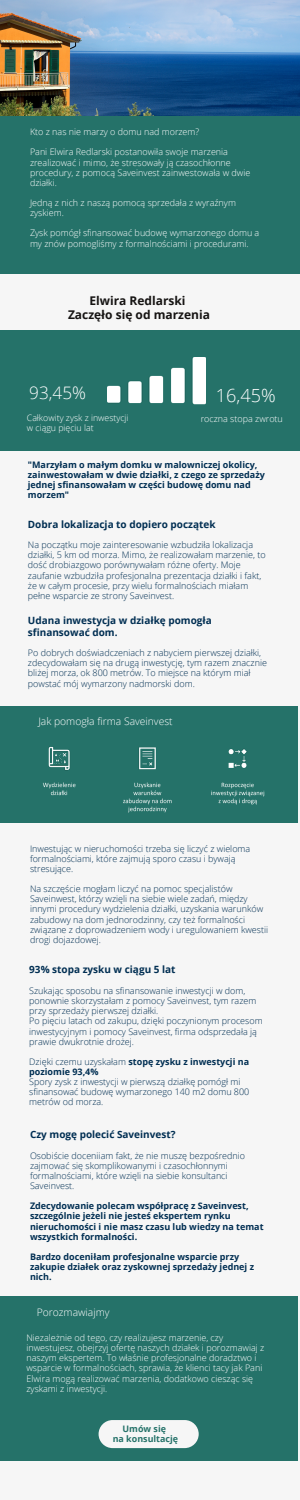
<style>
.page{position:relative;width:300px;height:1500px;background:#f6f6f6}
.page>*{position:absolute;margin:0;border:0;box-sizing:border-box;transform-origin:0 0}
.t1{font:300 18.1px "Open Sans";color:#fff}
.t2{font:300 17.2px "Open Sans";color:#fff}
.t3{font:700 12px/13.9px "Open Sans";color:#161413;text-align:center}
.t4{font:300 10.35px "Open Sans";color:#fff}
.t5{font:700 10px/11.2px "Open Sans";color:#002e52}
.t6{font:300 9px/10.1px "Open Sans";color:#002e52}
.t7{font:300 9px/10.1px "Open Sans";color:#fff}
.t8{font:700 9px/10.1px "Open Sans";color:#002e52}
.t9{font:700 8.95px/10.1px "Open Sans";color:#257269;text-align:center}
.t10{font:300 8.8px/10.1px "Open Sans";color:#fff}
.s1{font-weight:300}
</style>
<div class="page">
<div style="left:0;top:707px;width:298px;height:116px;background:#257269"></div>
<div style="left:0;top:330px;width:300px;height:120px;background:#257269"></div>
<img style="left:0;top:0;width:300px;height:116px">
<img style="left:42px;top:747px;width:223px;height:66px">
<div style="left:0;top:1296px;width:298px;height:165px;background:#257269"></div>
<img style="left:108px;top:358px;width:98px;height:46px">
<div style="left:0;top:116px;width:300px;height:158px;background:#257269"></div>
<div style="left:99px;top:1420px;width:100px;height:28px;background:#f6f6f6;border-radius:14px"></div>
<p class="t7" style="left:30px;top:127px;width:171px">Kto z nas nie marzy o domu nad morzem?</p>
<p class="t7" style="left:30px;top:147px;width:222px">Pani Elwira Redlarski postanowiła swoje marzenia zrealizować i mimo, że stresowały ją czasochłonne procedury, z pomocą Saveinvest zainwestowała w dwie działki.</p>
<p class="t7" style="left:30px;top:198px;width:207px">Jedną z nich z naszą pomocą sprzedała z wyraźnym zyskiem.</p>
<p class="t7" style="left:30px;top:228px;width:231px">Zysk pomógł sfinansować budowę wymarzonego domu a my znów pomogliśmy z formalnościami i procedurami.</p>
<h3 class="t3" style="left:68px;top:294px;width:143px">Elwira Redlarski<br>Zaczęło się od marzenia</h3>
<h2 class="t2" style="left:29px;top:381px;width:58px">93,45%</h2>
<h1 class="t1" style="left:216px;top:383px;width:61px">16,45%</h1>
<p class="t7" style="left:201px;top:414px;width:84px">roczna stopa zwrotu</p>
<p class="t8" style="left:28px;top:459px;width:239px">"Marzyłam o małym domku w malowniczej okolicy, zainwestowałam w dwie działki, z czego ze sprzedaży jednej sfinansowałam w części budowę domu nad morzem"</p>
<p class="t10" style="left:27px;top:412px;width:103px">Całkowity zysk z inwestycji w ciągu pięciu lat</p>
<p class="t5" style="left:28px;top:518px;width:189px">Dobra lokalizacja to dopiero początek</p>
<p class="t6" style="left:28px;top:540px;width:239px">Na początku moje zainteresowanie wzbudziła lokalizacja działki, 5 km od morza. Mimo, że realizowałam marzenie, to dość drobiazgowo porównywałam różne oferty. Moje zaufanie wzbudziła profesjonalna prezentacja działki i fakt, że w całym procesie, przy wielu formalnościach miałam pełne wsparcie ze strony Saveinvest.</p>
<p class="t5" style="left:28px;top:615px;width:185px">Udana inwestycja w działkę pomogła sfinansować dom.</p>
<p class="t6" style="left:28px;top:648px;width:241px">Po dobrych doświadczeniach z nabyciem pierwszej działki, zdecydowałam się na drugą inwestycję, tym razem znacznie bliżej morza, ok 800 metrów. To miejsce na którym miał powstać mój wymarzony nadmorski dom.</p>
<p class="t4" style="left:38px;top:714px;width:136px">Jak pomogła firma Saveinvest</p>
<p class="t6" style="left:30px;top:843px;width:222px">Inwestując w nieruchomości trzeba się liczyć z wieloma formalnościami, które zajmują sporo czasu i bywają stresujące.</p>
<p class="t6" style="left:30px;top:884px;width:240px">Na szczęście mogłam liczyć na pomoc specjalistów Saveinwest, którzy wzięli na siebie wiele zadań, między innymi procedury wydzielenia działki, uzyskania warunków zabudowy na dom jednorodzinny, czy też formalności związane z doprowadzeniem wody i uregulowaniem kwestii drogi dojazdowej.</p>
<p class="t5" style="left:29px;top:964px;width:148px">93% stopa zysku w ciągu 5 lat</p>
<p class="t6" style="left:29px;top:986px;width:235px">Szukając sposobu na sfinansowanie inwestycji w dom, ponownie skorzystałam z pomocy Saveinvest, tym razem przy sprzedaży pierwszej działki.<br>Po pięciu latach od zakupu, dzięki poczynionym procesom inwestycyjnym i pomocy Saveinvest, firma odsprzedała ją prawie dwukrotnie drożej.</p>
<p class="t8" style="left:29px;top:1056px;width:221px"><span class="s1">Dzięki czemu uzyskałam</span> stopę zysku z inwestycji na poziomie 93,4%</p>
<p class="t6" style="left:29px;top:1077px;width:222px">Spory zysk z inwestycji w pierwszą działkę pomógł mi sfinansować budowę wymarzonego 140 m2 domu 800 metrów od morza.</p>
<p class="t5" style="left:30px;top:1129px;width:147px">Czy mogę polecić Saveinvest?</p>
<p class="t6" style="left:30px;top:1150px;width:217px">Osobiście doceniiam fakt, że nie muszę bezpośrednio zajmować się skomplikowanymi i czasochłonnymi formalnościami, które wzięli na siebie konsultanci Saveinvest.</p>
<p class="t8" style="left:30px;top:1201px;width:235px">Zdecydowanie polecam współpracę z Saveinvest, szczególnie jeżeli nie jesteś ekspertem rynku nieruchomości i nie masz czasu lub wiedzy na temat wszystkich formalności.</p>
<p class="t8" style="left:30px;top:1251px;width:226px">Bardzo doceniłam profesjonalne wsparcie przy zakupie działek oraz zyskownej sprzedaży jednej z nich.</p>
<p class="t4" style="left:37px;top:1305px;width:74px">Porozmawiajmy</p>
<p class="t7" style="left:26px;top:1333px;width:239px">Niezależnie od tego, czy realizujesz marzenie, czy inwestujesz, obejrzyj ofertę naszych działek i porozmawiaj z naszym ekspertem. To właśnie profesjonalne doradztwo i wsparcie w formalnościach, sprawia, że klienci tacy jak Pani Elwira mogą realizować marzenia, dodatkowo ciesząc się zyskami z inwestycji.</p>
<p class="t9" style="left:113px;top:1424px;width:67px">Umów się<br>na konsultację</p>
</div>
